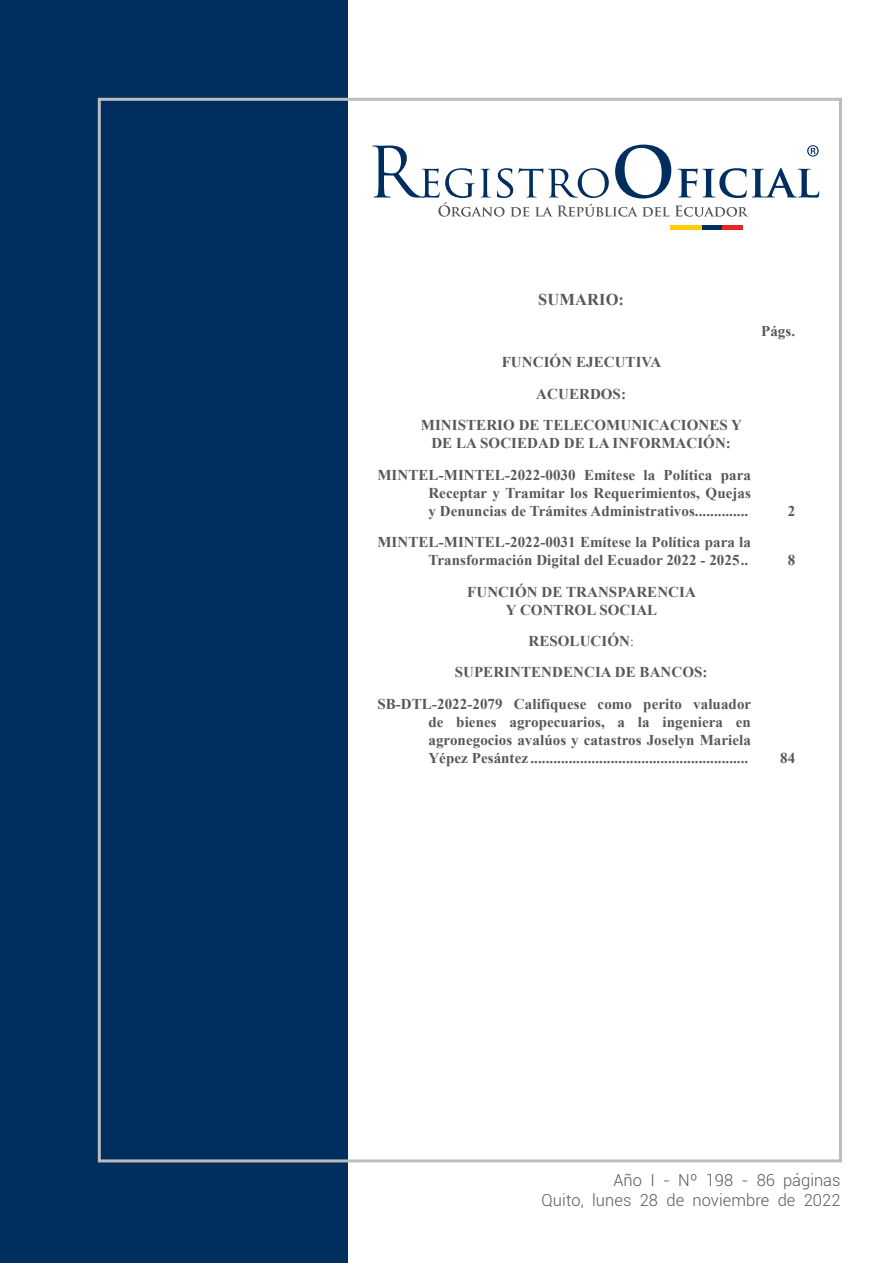
<style>
.page{position:relative;width:893px;height:1263px;background:#fff}
.page>*{position:absolute;margin:0;border:0;box-sizing:border-box;transform-origin:0 0}
.t1{font:300 16.5px "Roboto";letter-spacing:.005em;color:#57585a}
.Sumario_Title{font:700 16.5px "Times New Roman";letter-spacing:.005em;color:#57585a}
.Sumario_Tab_1{font:700 15px/18px "Times New Roman";letter-spacing:.005em;color:#57585a;text-align:justify}
.Sumario_Center{font:700 15px/18px "Times New Roman";letter-spacing:.005em;color:#57585a;text-align:center}
.Sumario_Numero{font:700 15px "Times New Roman";letter-spacing:.005em;color:#57585a}
.s1{font-weight:400;font-size:13.5px;color:#231f20}
</style>
<div class="page">
<div style="left:0;top:0;width:348px;height:1263px;background:#002e5e"></div>
<div style="left:670px;top:225px;width:32px;height:5px;background:#fccd0a"></div>
<div style="left:702px;top:225px;width:21px;height:5px;background:#002e5e"></div>
<div style="left:723px;top:225px;width:20px;height:5px;background:#e42625"></div>
<svg style="left:372px;top:145px;width:447px;height:72px"></svg>
<p class="Sumario_Title" style="left:538px;top:288px;width:87px">SUMARIO:</p>
<p class="Sumario_Center" style="left:502px;top:353px;width:161px">FUNCIÓN EJECUTIVA</p>
<p class="Sumario_Center" style="left:536px;top:384px;width:91px">ACUERDOS:</p>
<p class="Sumario_Center" style="left:421px;top:416px;width:323px">MINISTERIO DE TELECOMUNICACIONES Y<br>DE LA SOCIEDAD DE LA INFORMACIÓN:</p>
<p class="Sumario_Tab_1" style="left:428px;top:465px;width:324px;text-indent:-51px">MINTEL-MINTEL-2022-0030 Emítese la Política para Receptar y Tramitar los Requerimientos, Quejas y Denuncias de Trámites Administrativos..............</p>
<p class="Sumario_Tab_1" style="left:377px;top:533px;width:375px;text-align:right">MINTEL-MINTEL-2022-0031 Emítese la Política para la<br>Transformación Digital del Ecuador 2022 - 2025..</p>
<p class="Sumario_Center" style="left:467px;top:582px;width:230px">FUNCIÓN DE TRANSPARENCIA<br>Y CONTROL SOCIAL</p>
<p class="Sumario_Center" style="left:528px;top:632px;width:107px">RESOLUCIÓN<span class="s1">:</span></p>
<p class="Sumario_Center" style="left:455px;top:663px;width:254px">SUPERINTENDENCIA DE BANCOS:</p>
<p class="Sumario_Tab_1" style="left:428px;top:694px;width:324px;text-indent:-51px">SB-DTL-2022-2079 Califíquese como perito valuador de bienes agropecuarios, a la ingeniera en agronegocios avalúos y catastros Joselyn Mariela Yépez Pesántez .........................................................</p>
<p class="Sumario_Numero" style="left:761px;top:321px;width:36px">Págs.</p>
<p class="Sumario_Numero" style="left:788px;top:500px;width:9px">2</p>
<p class="Sumario_Numero" style="left:788px;top:550px;width:9px">8</p>
<p class="Sumario_Numero" style="left:780px;top:747px;width:17px">84</p>
<p class="t1" style="left:613px;top:1169px;width:229px">Año I - Nº 198 - 86 páginas</p>
<p class="t1" style="left:542px;top:1189px;width:300px">Quito, lunes 28 de noviembre de 2022</p>
</div>
